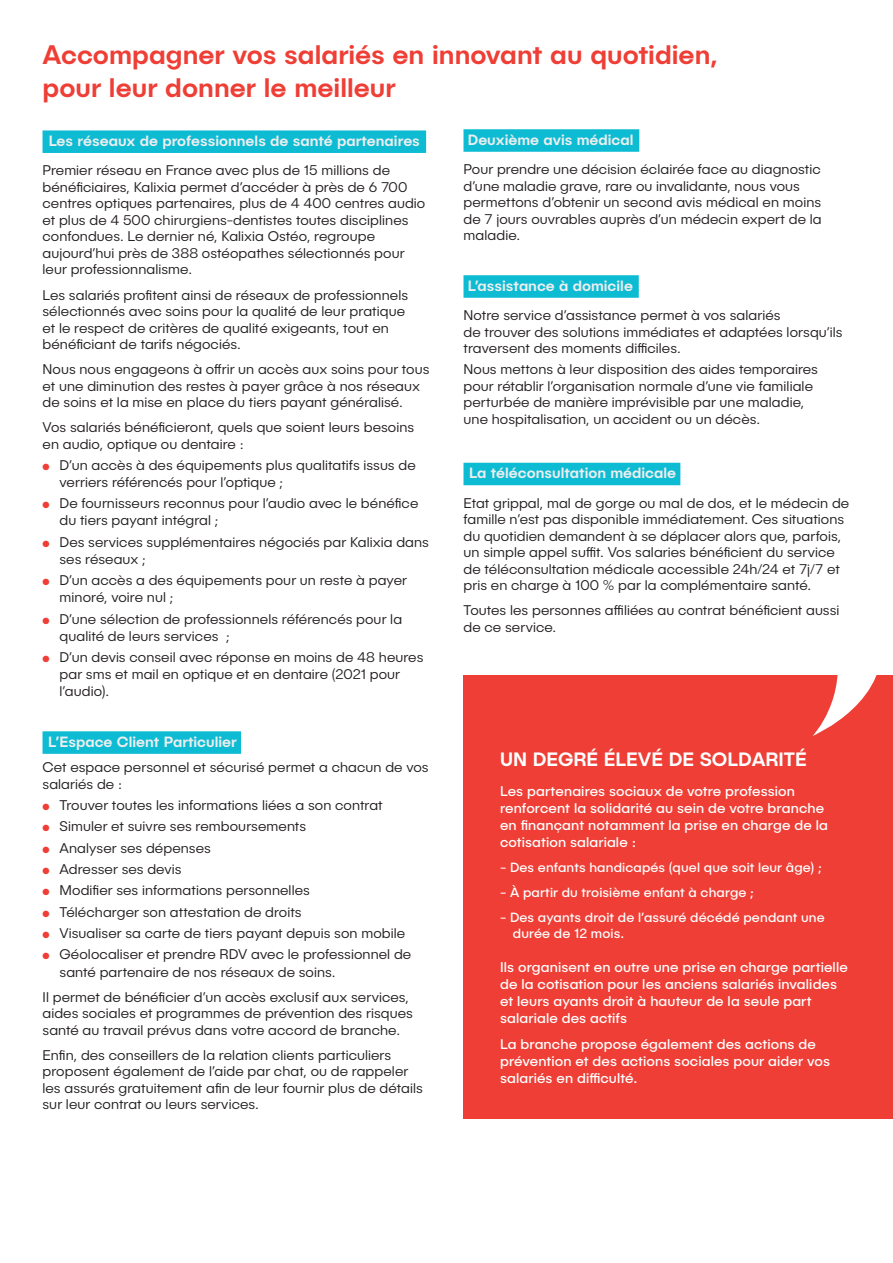
<style>
.page{position:relative;width:893px;height:1263px;background:#fff}
.page>*{position:absolute;margin:0;border:0;box-sizing:border-box;transform-origin:0 0}
.t1{font:500 27px/32.4px "Publica Sans";color:#ee3e35}
.t2{font:500 19.5px "Publica Sans";color:#fff}
.t3{font:500 15px "Publica Sans";color:#eeeeef}
.t4{font:300 14.25px/16.5px "Publica Sans";letter-spacing:.005em;color:#231f20}
.t5{font:14.25px/17.1px "Publica Sans";letter-spacing:.01em;color:#fff}
.t6{font:13.5px/16.2px "Publica Sans";letter-spacing:.01em;color:#fff}
.s1{color:#ee3e35}
</style>
<div class="page">
<div style="left:463px;top:675px;width:430px;height:443px;background:#ee3e35"></div>
<svg style="left:813px;top:675px;width:64px;height:61px"></svg>
<div style="left:463px;top:129px;width:176px;height:23px;background:#0dbcd3"></div>
<div style="left:463px;top:275px;width:176px;height:23px;background:#0dbcd3"></div>
<div style="left:463px;top:463px;width:217px;height:22px;background:#0dbcd3"></div>
<div style="left:43px;top:130px;width:383px;height:23px;background:#0dbcd3"></div>
<div style="left:43px;top:731px;width:198px;height:23px;background:#0dbcd3"></div>
<h1 class="t1" style="left:43px;top:38px;width:677px">Accompagner vos salariés en innovant au quotidien, pour leur donner le meilleur</h1>
<p class="t3" style="left:468px;top:130px;width:167px">Deuxième avis médical</p>
<p class="t4" style="left:463px;top:161px;width:360px">Pour prendre une décision éclairée face au diagnostic d’une maladie grave, rare ou invalidante, nous vous permettons d’obtenir un second avis médical en moins de 7 jours ouvrables auprès d’un médecin expert de la maladie.</p>
<p class="t3" style="left:49px;top:131px;width:373px">Les réseaux de professionnels de santé partenaires</p>
<p class="t4" style="left:43px;top:162px;width:384px">Premier réseau en France avec plus de 15 millions de bénéficiaires, Kalixia permet d’accéder à près de 6 700 centres optiques partenaires, plus de 4 400 centres audio et plus de 4 500 chirurgiens-dentistes toutes disciplines confondues. Le dernier né, Kalixia Ostéo, regroupe aujourd’hui près de 388 ostéopathes sélectionnés pour leur professionnalisme.</p>
<p class="t4" style="left:43px;top:286px;width:367px">Les salariés profitent ainsi de réseaux de professionnels sélectionnés avec soins pour la qualité de leur pratique et le respect de critères de qualité exigeants, tout en bénéficiant de tarifs négociés.</p>
<p class="t4" style="left:43px;top:360px;width:388px">Nous nous engageons à offrir un accès aux soins pour tous et une diminution des restes à payer grâce à nos réseaux de soins et la mise en place du tiers payant généralisé.</p>
<p class="t4" style="left:43px;top:418px;width:373px">Vos salariés bénéficieront, quels que soient leurs besoins en audio, optique ou dentaire :</p>
<p class="t4" style="left:60px;top:456px;width:358px;line-height:17.1px;text-indent:-17px"><span class="s1">●</span> D’un accès à des équipements plus qualitatifs issus de verriers référencés pour l’optique ;</p>
<p class="t4" style="left:60px;top:494px;width:360px;line-height:17.1px;text-indent:-17px"><span class="s1">●</span> De fournisseurs reconnus pour l’audio avec le bénéfice du tiers payant intégral ;</p>
<p class="t4" style="left:60px;top:533px;width:371px;line-height:17.1px;text-indent:-17px"><span class="s1">●</span> Des services supplémentaires négociés par Kalixia dans ses réseaux ;</p>
<p class="t4" style="left:60px;top:571px;width:349px;line-height:17.1px;text-indent:-17px"><span class="s1">●</span> D’un accès a des équipements pour un reste à payer minoré, voire nul ;</p>
<p class="t4" style="left:60px;top:610px;width:344px;line-height:17.1px;text-indent:-17px"><span class="s1">●</span> D’une sélection de professionnels référencés pour la qualité de leurs services ;</p>
<p class="t4" style="left:60px;top:648px;width:365px;line-height:17.1px;text-indent:-17px"><span class="s1">●</span> D’un devis conseil avec réponse en moins de 48 heures par sms et mail en optique et en dentaire (2021 pour l’audio).</p>
<p class="t3" style="left:48px;top:732px;width:190px">L’Espace Client Particulier</p>
<p class="t4" style="left:43px;top:758px;width:388px">Cet espace personnel et sécurisé permet a chacun de vos salariés de :</p>
<p class="t4" style="left:43px;top:796px;width:342px"><span class="s1">●</span> Trouver toutes les informations liées a son contrat</p>
<p class="t4" style="left:43px;top:818px;width:265px"><span class="s1">●</span> Simuler et suivre ses remboursements</p>
<p class="t4" style="left:43px;top:839px;width:170px"><span class="s1">●</span> Analyser ses dépenses</p>
<p class="t4" style="left:43px;top:860px;width:140px"><span class="s1">●</span> Adresser ses devis</p>
<p class="t4" style="left:43px;top:882px;width:269px"><span class="s1">●</span> Modifier ses informations personnelles</p>
<p class="t4" style="left:43px;top:903px;width:261px"><span class="s1">●</span> Télécharger son attestation de droits</p>
<p class="t4" style="left:43px;top:924px;width:364px"><span class="s1">●</span> Visualiser sa carte de tiers payant depuis son mobile</p>
<p class="t4" style="left:60px;top:945px;width:353px;line-height:17.1px;text-indent:-17px"><span class="s1">●</span> Géolocaliser et prendre RDV avec le professionnel de santé partenaire de nos réseaux de soins.</p>
<p class="t4" style="left:43px;top:988px;width:372px">Il permet de bénéficier d’un accès exclusif aux services, aides sociales et programmes de prévention des risques santé au travail prévus dans votre accord de branche.</p>
<p class="t4" style="left:43px;top:1046px;width:382px">Enfin, des conseillers de la relation clients particuliers proposent également de l’aide par chat, ou de rappeler les assurés gratuitement afin de leur fournir plus de détails sur leur contrat ou leurs services.</p>
<p class="t3" style="left:468px;top:276px;width:167px">L’assistance à domicile</p>
<p class="t4" style="left:463px;top:307px;width:380px">Notre service d’assistance permet à vos salariés<br>de trouver des solutions immédiates et adaptées lorsqu’ils traversent des moments difficiles.</p>
<p class="t4" style="left:463px;top:360px;width:356px">Nous mettons à leur disposition des aides temporaires pour rétablir l’organisation normale d’une vie familiale perturbée de manière imprévisible par une maladie, une hospitalisation, un accident ou un décès.</p>
<p class="t3" style="left:469px;top:464px;width:208px">La téléconsultation médicale</p>
<p class="t4" style="left:463px;top:494px;width:387px">Etat grippal, mal de gorge ou mal de dos, et le médecin de famille n’est pas disponible immédiatement. Ces situations du quotidien demandent à se déplacer alors que, parfois, un simple appel suffit. Vos salaries bénéficient du service de téléconsultation médicale accessible 24h/24 et 7j/7 et pris en charge à 100 % par la complémentaire santé.</p>
<p class="t4" style="left:463px;top:602px;width:377px">Toutes les personnes affiliées au contrat bénéficient aussi de ce service.</p>
<h2 class="t2" style="left:500px;top:747px;width:308px">UN DEGRÉ ÉLEVÉ DE SOLDARITÉ</h2>
<p class="t5" style="left:500px;top:782px;width:329px">Les partenaires sociaux de votre profession renforcent la solidarité au sein de votre branche en finançant notamment la prise en charge de la cotisation salariale :</p>
<p class="t6" style="left:500px;top:859px;width:324px">- Des enfants handicapés (quel que soit leur âge) ;</p>
<p class="t6" style="left:500px;top:884px;width:256px">- À partir du troisième enfant à charge ;</p>
<p class="t6" style="left:513px;top:908px;width:313px;text-indent:-13px">- Des ayants droit de l’assuré décédé pendant une durée de 12 mois.</p>
<p class="t5" style="left:500px;top:958px;width:349px">Ils organisent en outre une prise en charge partielle de la cotisation pour les anciens salariés invalides et leurs ayants droit à hauteur de la seule part salariale des actifs</p>
<p class="t5" style="left:500px;top:1035px;width:331px">La branche propose également des actions de prévention et des actions sociales pour aider vos salariés en difficulté.</p>
</div>
